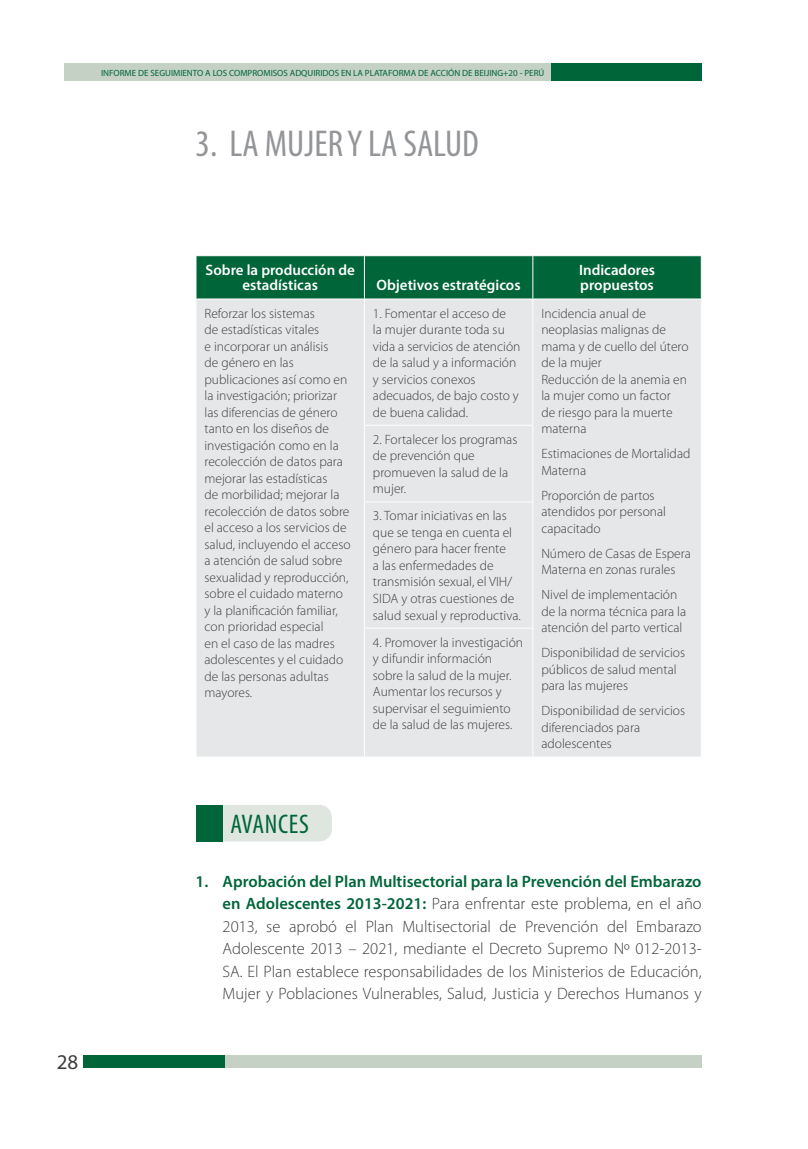
<style>
.page{position:relative;width:808px;height:1149px;background:#fff}
.page>*{position:absolute;margin:0;border:0;box-sizing:border-box;transform-origin:0 0}
.t1{font:condensed 37.5px "Myriad Pro";color:#939598}
.t2{font:condensed 27px "Myriad Pro";letter-spacing:.025em;color:#006539}
.t3{font:21px "Myriad Pro";color:#3e3e3f}
.t4{font:300 16.5px/22.5px "Myriad Pro";color:#3e3e3f;text-align:justify}
.t5{font:600 15px/15px "Myriad Pro";color:#fff;text-align:center}
.t6{font:300 13.5px/16.5px "Myriad Pro";color:#3e3e3f}
.t7{font:9px "Myriad Pro";color:#006539}
.s1{font-weight:600;color:#006539}
</style>
<div class="page">
<div style="left:83px;top:1054px;width:142px;height:13px;background:#006539"></div>
<div style="left:225px;top:1054px;width:477px;height:13px;background:#c4d1c4"></div>
<div style="left:550px;top:64px;width:152px;height:17px;background:#006539"></div>
<div style="left:64px;top:64px;width:486px;height:17px;background:#c4d1c4"></div>
<div style="left:197px;top:256px;width:504px;height:42px;background:#006539"></div>
<div style="left:197px;top:299px;width:504px;height:457px;background:#e6e7e9"></div>
<hr style="left:364px;top:256px;width:1px;height:42px;background:#fff">
<hr style="left:532px;top:256px;width:1px;height:42px;background:#fff">
<hr style="left:364px;top:299px;width:1px;height:126px;background:#fff">
<hr style="left:532px;top:299px;width:1px;height:126px;background:#fff">
<hr style="left:364px;top:425px;width:169px;height:1px;background:#fff">
<hr style="left:364px;top:425px;width:1px;height:76px;background:#fff">
<hr style="left:532px;top:425px;width:1px;height:76px;background:#fff">
<hr style="left:364px;top:501px;width:169px;height:1px;background:#fff">
<hr style="left:364px;top:502px;width:1px;height:125px;background:#fff">
<hr style="left:532px;top:502px;width:1px;height:125px;background:#fff">
<hr style="left:364px;top:627px;width:169px;height:1px;background:#fff">
<hr style="left:364px;top:628px;width:1px;height:128px;background:#fff">
<hr style="left:532px;top:628px;width:1px;height:128px;background:#fff">
<div style="left:222px;top:805px;width:110px;height:36px;background:#dfe6df"></div>
<div style="left:196px;top:804px;width:26px;height:37px;background:#006539"></div>
<p class="t7" style="left:101px;top:67px;width:445px">INFORME DE SEGUIMIENTO A LOS COMPROMISOS ADQUIRIDOS EN LA PLATAFORMA DE ACCIÓN DE BEIJING+20 - PERÚ</p>
<h1 class="t1" style="left:196px;top:121px;width:285px">3. LA MUJER Y LA SALUD</h1>
<h3 class="t3" style="left:57px;top:1048px;width:23px">28</h3>
<p class="t5" style="left:206px;top:262px;width:151px">Sobre la producción de estadísticas</p>
<p class="t5" style="left:377px;top:277px;width:146px">Objetivos estratégicos</p>
<p class="t5" style="left:579px;top:262px;width:77px;text-align:left">Indicadores propuestos</p>
<p class="t6" style="left:204px;top:305px;width:148px">Reforzar los sistemas<br>de estadísticas vitales<br>e incorporar un análisis<br>de género en las publicaciones así como en la investigación; priorizar las diferencias de género tanto en los diseños de investigación como en la recolección de datos para mejorar las estadísticas<br>de morbilidad; mejorar la recolección de datos sobre el acceso a los servicios de salud, incluyendo el acceso a atención de salud sobre sexualidad y reproducción, sobre el cuidado materno y la planificación familiar, con prioridad especial<br>en el caso de las madres adolescentes y el cuidado de las personas adultas mayores.</p>
<p class="t6" style="left:373px;top:304px;width:149px">1. Fomentar el acceso de<br>la mujer durante toda su vida a servicios de atención de la salud y a información y servicios conexos adecuados, de bajo costo y de buena calidad.</p>
<p class="t6" style="left:541px;top:304px;width:149px">Incidencia anual de neoplasias malignas de mama y de cuello del útero de la mujer<br>Reducción de la anemia en la mujer como un factor<br>de riesgo para la muerte materna</p>
<p class="t6" style="left:373px;top:431px;width:146px">2. Fortalecer los programas de prevención que promueven la salud de la mujer.</p>
<p class="t6" style="left:373px;top:507px;width:149px">3. Tomar iniciativas en las que se tenga en cuenta el género para hacer frente<br>a las enfermedades de transmisión sexual, el VIH/<br>SIDA y otras cuestiones de salud sexual y reproductiva.</p>
<p class="t6" style="left:373px;top:633px;width:152px">4. Promover la investigación y difundir información sobre la salud de la mujer.<br>Aumentar los recursos y supervisar el seguimiento de la salud de las mujeres.</p>
<p class="t6" style="left:541px;top:445px;width:151px">Estimaciones de Mortalidad<br>Materna</p>
<p class="t6" style="left:541px;top:486px;width:126px">Proporción de partos atendidos por personal capacitado</p>
<p class="t6" style="left:541px;top:544px;width:151px">Número de Casas de Espera<br>Materna en zonas rurales</p>
<p class="t6" style="left:541px;top:586px;width:146px">Nivel de implementación de la norma técnica para la atención del parto vertical</p>
<p class="t6" style="left:541px;top:644px;width:145px">Disponibilidad de servicios públicos de salud mental para las mujeres</p>
<p class="t6" style="left:541px;top:702px;width:145px">Disponibilidad de servicios diferenciados para adolescentes</p>
<h2 class="t2" style="left:230px;top:807px;width:80px">AVANCES</h2>
<p class="t4" style="left:223px;top:869px;width:481px;text-indent:-27px"><span class="s1">1. Aprobación del Plan Multisectorial para la Prevención del Embarazo en Adolescentes 2013-2021:</span> Para enfrentar este problema, en el año 2013, se aprobó el Plan Multisectorial de Prevención del Embarazo Adolescente 2013 – 2021, mediante el Decreto Supremo Nº 012-2013- SA. El Plan establece responsabilidades de los Ministerios de Educación, Mujer y Poblaciones Vulnerables, Salud, Justicia y Derechos Humanos y</p>
</div>
